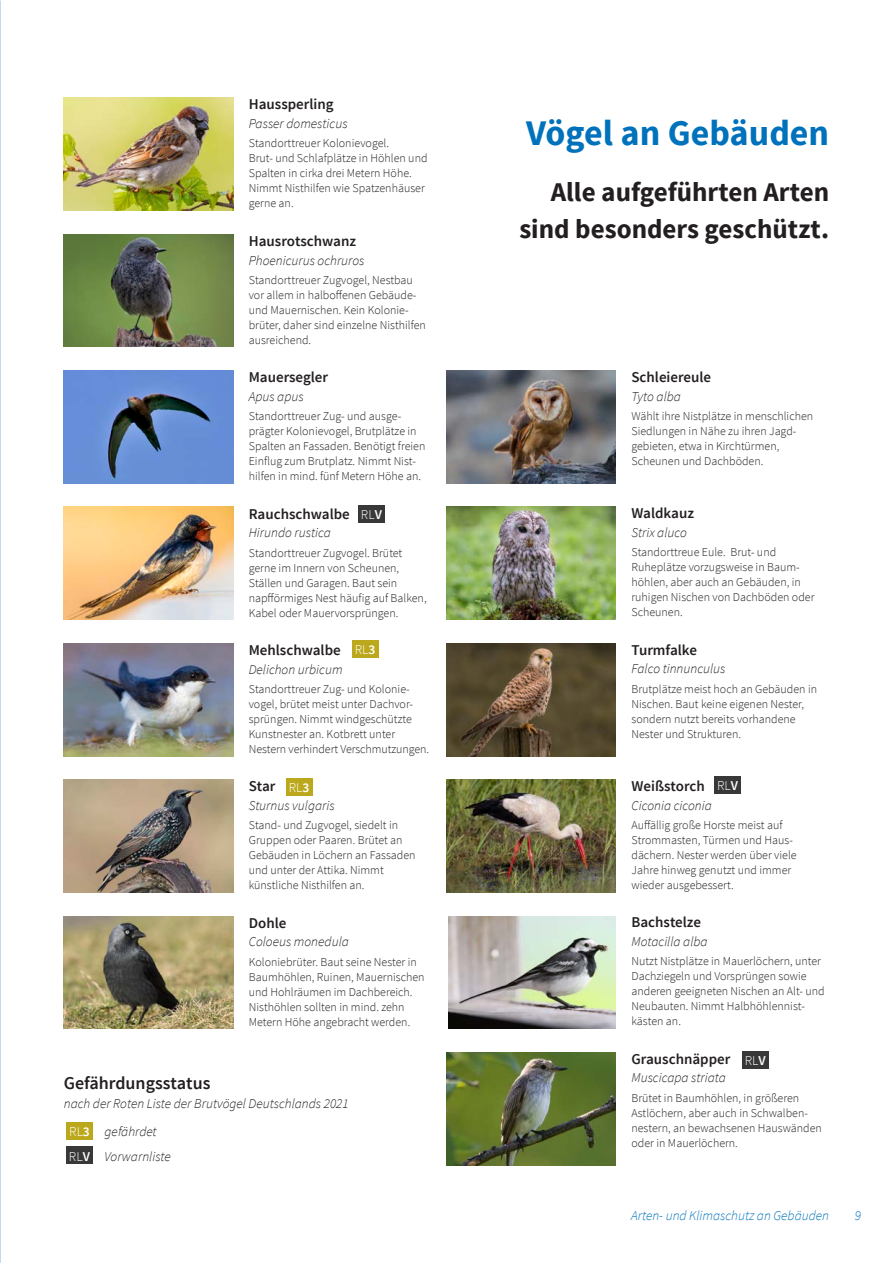
<style>
.page{position:relative;width:893px;height:1263px;background:#fff}
.page>*{position:absolute;margin:0;border:0;box-sizing:border-box;transform-origin:0 0}
.t1{font:700 36px "Source Sans Pro";color:#0072bc}
.t2{font:700 27px/37.5px "Source Sans Pro";color:#231f20;text-align:right}
.H3_Box{font:600 18px "Source Sans Pro";color:#231f20}
.Artname_deutsch{font:600 15px "Source Sans Pro";color:#231f20}
.Artname_wissensch{font:italic 300 13.5px "Source Sans Pro";color:#231f20}
.t3{font:italic 300 13.5px "Source Sans Pro";color:#0072bc}
.Artname_wissensch-2{font:300 13.5px "Source Sans Pro";color:#fff}
.Artbeschreibung{font:300 12px/15px "Source Sans Pro";color:#231f20}
.s1{font-weight:600}
</style>
<div class="page">
<img style="left:64px;top:98px;width:169px;height:113px">
<img style="left:446px;top:371px;width:170px;height:112px">
<img style="left:64px;top:234px;width:169px;height:113px">
<img style="left:446px;top:507px;width:170px;height:113px">
<img style="left:64px;top:371px;width:169px;height:112px">
<img style="left:446px;top:643px;width:170px;height:113px">
<img style="left:64px;top:507px;width:169px;height:113px">
<img style="left:446px;top:780px;width:170px;height:112px">
<img style="left:64px;top:643px;width:169px;height:113px">
<img style="left:449px;top:916px;width:167px;height:113px">
<img style="left:64px;top:780px;width:169px;height:112px">
<img style="left:446px;top:1052px;width:170px;height:113px">
<img style="left:64px;top:916px;width:169px;height:113px">
<div style="left:358px;top:505px;width:27px;height:17px;background:#383839"></div>
<div style="left:352px;top:640px;width:26px;height:18px;background:#bca81c"></div>
<div style="left:286px;top:778px;width:26px;height:18px;background:#bca81c"></div>
<div style="left:714px;top:776px;width:27px;height:18px;background:#383839"></div>
<div style="left:742px;top:1051px;width:26px;height:18px;background:#383839"></div>
<div style="left:66px;top:1122px;width:27px;height:18px;background:#bca81c"></div>
<div style="left:66px;top:1146px;width:27px;height:18px;background:#383839"></div>
<p class="Artname_deutsch" style="left:249px;top:95px;width:86px">Haussperling</p>
<p class="Artname_wissensch" style="left:249px;top:115px;width:100px">Passer domesticus</p>
<p class="Artbeschreibung" style="left:249px;top:136px;width:180px">Standorttreuer Kolonievogel.<br>Brut- und Schlafplätze in Höhlen und<br>Spalten in cirka drei Metern Höhe.<br>Nimmt Nisthilfen wie Spatzenhäuser gerne an.</p>
<p class="Artname_deutsch" style="left:249px;top:231px;width:109px">Hausrotschwanz</p>
<p class="Artname_wissensch" style="left:249px;top:252px;width:117px">Phoenicurus ochruros</p>
<p class="Artbeschreibung" style="left:249px;top:272px;width:179px">Standorttreuer Zugvogel, Nestbau vor allem in halboffenen Gebäude&shy;und Mauernischen. Kein Kolonie&shy;brüter, daher sind einzelne Nisthilfen ausreichend.</p>
<p class="Artname_deutsch" style="left:249px;top:368px;width:81px">Mauersegler</p>
<p class="Artname_wissensch" style="left:249px;top:388px;width:56px">Apus apus</p>
<p class="Artbeschreibung" style="left:249px;top:409px;width:178px">Standorttreuer Zug- und ausge&shy;prägter Kolonievogel, Brutplätze in Spalten an Fassaden. Benötigt freien Einflug zum Brutplatz. Nimmt Nist&shy;hilfen in mind. fünf Metern Höhe an.</p>
<p class="Artname_deutsch" style="left:249px;top:504px;width:103px">Rauchschwalbe</p>
<p class="Artname_wissensch" style="left:249px;top:525px;width:84px">Hirundo rustica</p>
<p class="Artbeschreibung" style="left:249px;top:545px;width:179px">Standorttreuer Zugvogel. Brütet gerne im Innern von Scheunen,<br>Ställen und Garagen. Baut sein napfförmiges Nest häufig auf Balken,<br>Kabel oder Mauervorsprüngen.</p>
<p class="Artname_deutsch" style="left:249px;top:640px;width:94px">Mehlschwalbe</p>
<p class="Artname_wissensch" style="left:249px;top:661px;width:95px">Delichon urbicum</p>
<p class="Artbeschreibung" style="left:249px;top:681px;width:182px">Standorttreuer Zug- und Kolonie&shy;vogel, brütet meist unter Dachvor&shy;sprüngen. Nimmt windgeschützte Kunstnester an. Kotbrett unter Nestern verhindert Verschmutzungen.</p>
<p class="Artname_deutsch" style="left:249px;top:777px;width:28px">Star</p>
<p class="Artname_wissensch" style="left:249px;top:797px;width:87px">Sturnus vulgaris</p>
<p class="Artbeschreibung" style="left:249px;top:818px;width:168px">Stand- und Zugvogel, siedelt in<br>Gruppen oder Paaren. Brütet an<br>Gebäuden in Löchern an Fassaden und unter der Attika. Nimmt künstliche Nisthilfen an.</p>
<p class="Artname_deutsch" style="left:249px;top:913px;width:39px">Dohle</p>
<p class="Artname_wissensch" style="left:249px;top:934px;width:102px">Coloeus monedula</p>
<p class="Artbeschreibung" style="left:249px;top:954px;width:177px">Koloniebrüter. Baut seine Nester in Baumhöhlen, Ruinen, Mauernischen und Hohlräumen im Dachbereich.<br>Nisthöhlen sollten in mind. zehn Metern Höhe angebracht werden.</p>
<h1 class="t1" style="left:526px;top:110px;width:305px">Vögel an Gebäuden</h1>
<h2 class="t2" style="left:519px;top:174px;width:311px">Alle aufgeführten Arten sind besonders geschützt.</h2>
<p class="Artname_deutsch" style="left:631px;top:367px;width:81px">Schleiereule</p>
<p class="Artname_wissensch" style="left:631px;top:388px;width:51px">Tyto alba</p>
<p class="Artbeschreibung" style="left:631px;top:408px;width:183px">Wählt ihre Nistplätze in menschlichen<br>Siedlungen in Nähe zu ihren Jagd&shy;gebieten, etwa in Kirchtürmen,<br>Scheunen und Dachböden.</p>
<p class="Artname_deutsch" style="left:631px;top:504px;width:64px">Waldkauz</p>
<p class="Artname_wissensch" style="left:631px;top:524px;width:57px">Strix aluco</p>
<p class="Artbeschreibung" style="left:631px;top:545px;width:184px">Standorttreue Eule. Brut- und<br>Ruheplätze vorzugsweise in Baum&shy;höhlen, aber auch an Gebäuden, in ruhigen Nischen von Dachböden oder<br>Scheunen.</p>
<p class="Artname_deutsch" style="left:631px;top:640px;width:67px">Turmfalke</p>
<p class="Artname_wissensch" style="left:631px;top:661px;width:96px">Falco tinnunculus</p>
<p class="Artbeschreibung" style="left:631px;top:681px;width:187px">Brutplätze meist hoch an Gebäuden in<br>Nischen. Baut keine eigenen Nester, sondern nutzt bereits vorhandene<br>Nester und Strukturen.</p>
<p class="Artname_wissensch-2" style="left:361px;top:506px;width:23px">RL<span class="s1">V</span></p>
<p class="Artname_wissensch-2" style="left:355px;top:642px;width:22px">RL<span class="s1">3</span></p>
<p class="Artname_deutsch" style="left:631px;top:776px;width:75px">Weißstorch</p>
<p class="Artname_wissensch" style="left:631px;top:797px;width:82px">Ciconia ciconia</p>
<p class="Artbeschreibung" style="left:631px;top:817px;width:167px">Auffällig große Horste meist auf<br>Strommasten, Türmen und Haus&shy;dächern. Nester werden über viele<br>Jahre hinweg genutzt und immer wieder ausgebessert.</p>
<p class="Artname_deutsch" style="left:631px;top:913px;width:71px">Bachstelze</p>
<p class="Artname_wissensch" style="left:631px;top:933px;width:78px">Motacilla alba</p>
<p class="Artbeschreibung" style="left:631px;top:954px;width:195px">Nutzt Nistplätze in Mauerlöchern, unter<br>Dachziegeln und Vorsprüngen sowie anderen geeigneten Nischen an Alt- und<br>Neubauten. Nimmt Halbhöhlennist&shy;kästen an.</p>
<p class="Artname_deutsch" style="left:631px;top:1049px;width:100px">Grauschnäpper</p>
<p class="Artname_wissensch" style="left:631px;top:1070px;width:96px">Muscicapa striata</p>
<p class="Artbeschreibung" style="left:631px;top:1090px;width:192px">Brütet in Baumhöhlen, in größeren<br>Astlöchern, aber auch in Schwalben&shy;nestern, an bewachsenen Hauswänden oder in Mauerlöchern.</p>
<p class="Artname_wissensch-2" style="left:289px;top:779px;width:22px">RL<span class="s1">3</span></p>
<p class="Artname_wissensch-2" style="left:717px;top:777px;width:23px">RL<span class="s1">V</span></p>
<p class="Artname_wissensch-2" style="left:745px;top:1052px;width:23px">RL<span class="s1">V</span></p>
<p class="H3_Box" style="left:64px;top:1071px;width:148px">Gefährdungsstatus</p>
<p class="Artname_wissensch" style="left:64px;top:1095px;width:286px">nach der Roten Liste der Brutvögel Deutschlands 2021</p>
<p class="Artname_wissensch" style="left:105px;top:1123px;width:54px">gefährdet</p>
<p class="Artname_wissensch" style="left:105px;top:1148px;width:68px">Vorwarnliste</p>
<p class="Artname_wissensch-2" style="left:69px;top:1123px;width:22px">RL<span class="s1">3</span></p>
<p class="Artname_wissensch-2" style="left:69px;top:1148px;width:23px">RL<span class="s1">V</span></p>
<p class="t3" style="left:631px;top:1208px;width:199px">Arten- und Klimaschutz an Gebäuden</p>
<p class="t3" style="left:855px;top:1208px;width:8px">9</p>
</div>
